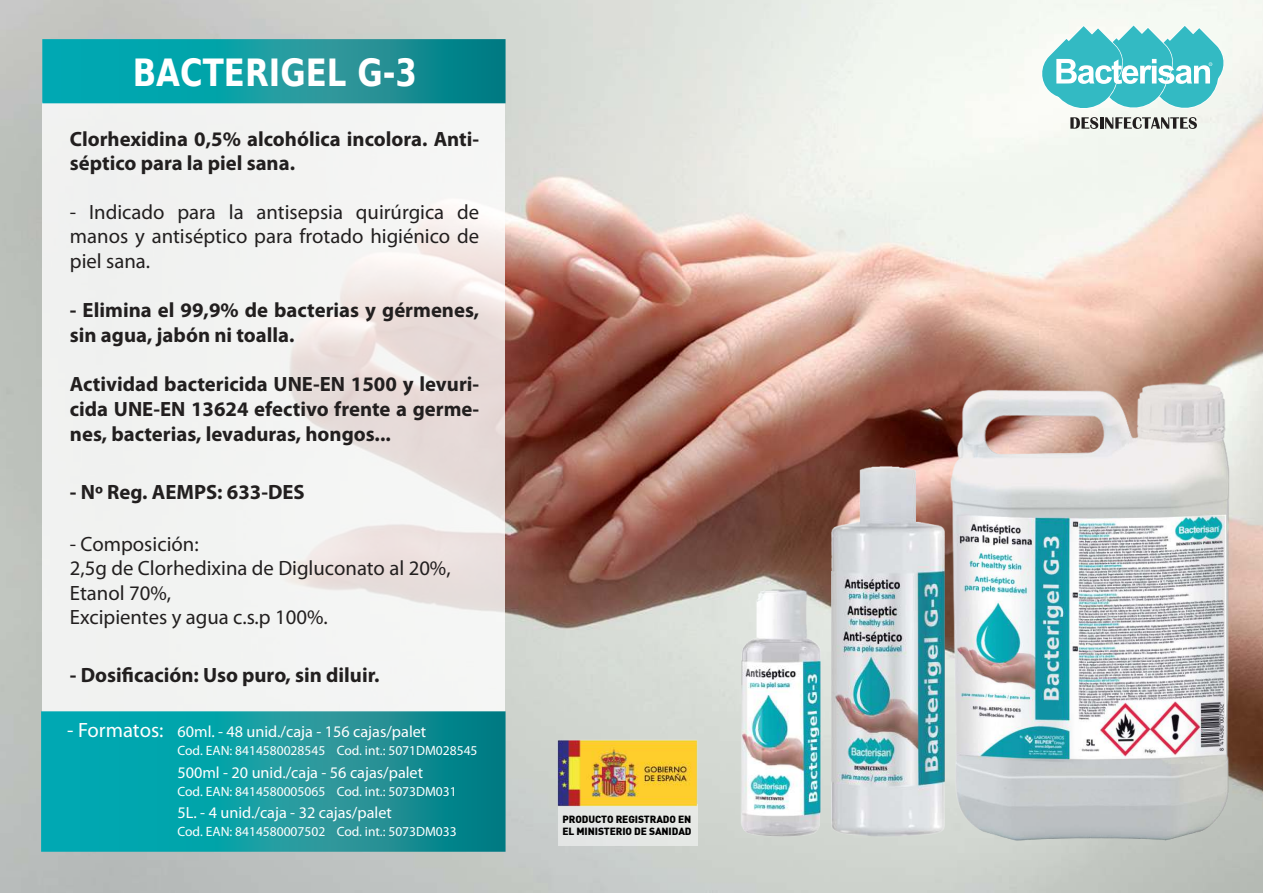
<style>
.page{position:relative;width:1263px;height:893px;background:#fff}
.page>*{position:absolute;margin:0;border:0;box-sizing:border-box;transform-origin:0 0}
.t1{font:700 37.35px "DejaVu Sans";color:#fff;scale:.83 1}
.t2{font:700 20.7px/24.9px "Myriad Pro";color:#221f1f}
.t3{font:20.7px/24.3px "Myriad Pro";color:#221f1f;text-align:justify}
.t4{font:16.2px "Myriad Pro";color:#fff}
.t5{font:13.5px "Myriad Pro";color:#fff}
.t6{font:900 10.2px/12.3px "DIN";letter-spacing:-.01em;color:#000}
.s1{font-size:20.7px}
</style>
<div class="page">
<img style="left:0;top:0;width:1263px;height:893px">
<svg style="left:1040px;top:25px;width:186px;height:86px"></svg>
<svg style="left:1070px;top:117px;width:127px;height:12px"></svg>
<img style="left:937px;top:367px;width:308px;height:493px">
<img style="left:719px;top:567px;width:84px;height:289px">
<img style="left:803px;top:449px;width:170px;height:407px">
<svg style="left:42px;top:103px;width:463px;height:608px;fill:#f2f2f1"></svg>
<img style="left:42px;top:39px;width:463px;height:64px">
<img style="left:41px;top:711px;width:464px;height:141px">
<div style="left:558px;top:804px;width:139px;height:42px;background:#e4e7e5"></div>
<img style="left:558px;top:740px;width:139px;height:67px">
<h1 class="t1" style="left:133px;top:58px;width:344px">BACTERIGEL G-3</h1>
<p class="t2" style="left:70px;top:129px;width:411px;line-height:24.3px">Clorhexidina 0,5% alcohólica incolora. Anti&shy;séptico para la piel sana.</p>
<p class="t3" style="left:70px;top:202px;width:411px">- Indicado para la antisepsia quirúrgica de manos y antiséptico para frotado higiénico de piel sana.</p>
<p class="t2" style="left:70px;top:299px;width:411px">- Elimina el 99,9% de bacterias y gérmenes, sin agua, jabón ni toalla.</p>
<p class="t2" style="left:70px;top:374px;width:411px;text-align:justify">Actividad bactericida UNE-EN 1500 y levuri&shy;cida UNE-EN 13624 efectivo frente a germe&shy;nes, bacterias, levaduras, hongos...</p>
<p class="t2" style="left:70px;top:481px;width:236px">- Nº Reg. AEMPS: 633-DES</p>
<p class="t3" style="left:70px;top:534px;width:382px;text-align:left">- Composición:<br>2,5g de Clorhedixina de Digluconato al 20%,<br>Etanol 70%,<br>Excipientes y agua c.s.p 100%.</p>
<p class="t2" style="left:70px;top:665px;width:311px">- Dosificación: Uso puro, sin diluir.</p>
<p class="t4" style="left:67px;top:725px;width:360px"><span class="s1">- Formatos:</span> 60ml. - 48 unid./caja - 156 cajas/palet</p>
<p class="t5" style="left:178px;top:745px;width:301px">Cod. EAN: 8414580028545 Cod. int.: 5071DM028545</p>
<p class="t4" style="left:178px;top:766px;width:247px">500ml - 20 unid./caja - 56 cajas/palet</p>
<p class="t5" style="left:178px;top:786px;width:281px">Cod. EAN: 8414580005065 Cod. int.: 5073DM031</p>
<p class="t4" style="left:178px;top:806px;width:216px">5L. - 4 unid./caja - 32 cajas/palet</p>
<p class="t5" style="left:178px;top:826px;width:281px">Cod. EAN: 8414580007502 Cod. int.: 5073DM033</p>
<p class="t6" style="left:562px;top:813px;width:131px">PRODUCTO REGISTRADO EN<br>EL MINISTERIO DE SANIDAD</p>
</div>
